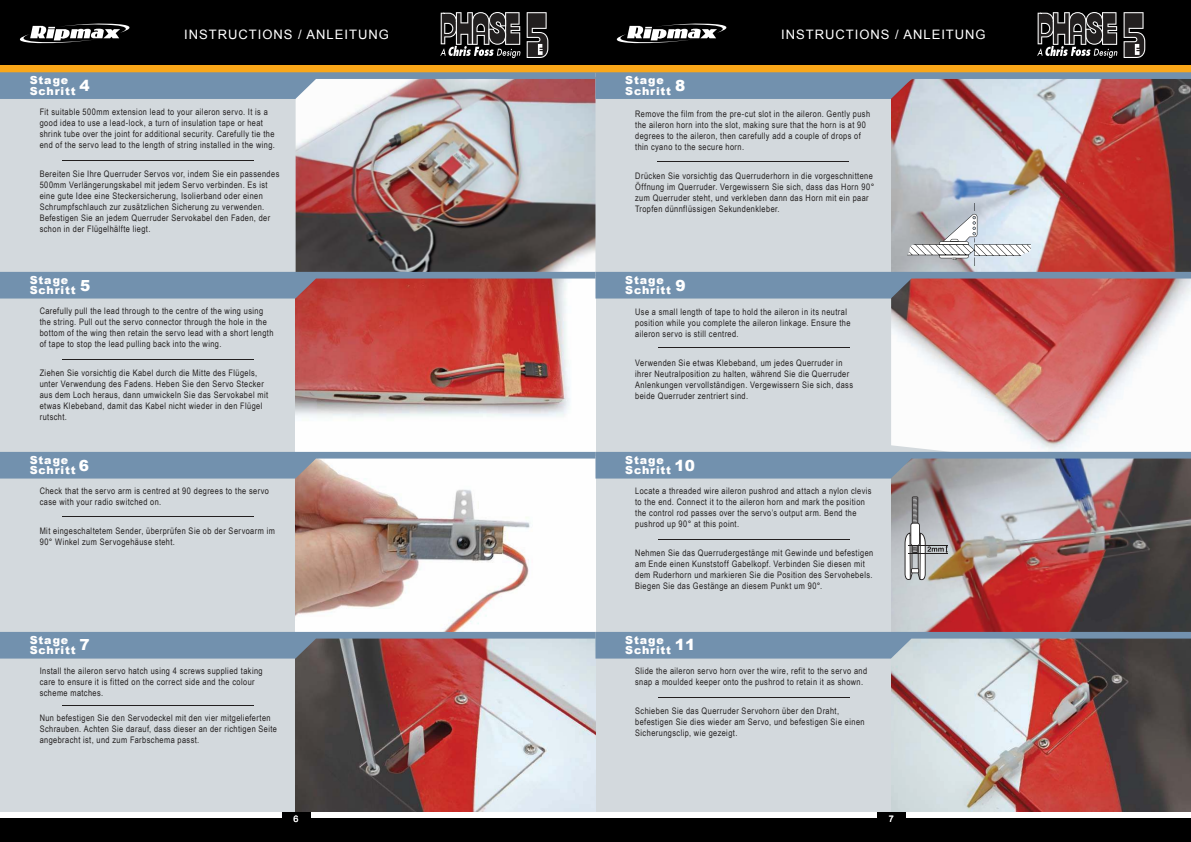
<style>
.page{position:relative;width:1191px;height:842px;background:#fff}
.page>*{position:absolute;margin:0;border:0;box-sizing:border-box;transform-origin:0 0}
.t1{font:13px "Arial";letter-spacing:.075em;color:#fff}
.t2{font:900 11.1px/10.2px "Arial";letter-spacing:.075em;color:#fff}
.t3{font:9px/11px "Arial Narrow";letter-spacing:.045em;color:#221f1f}
.t4{font:9px "Arial";color:#fff}
</style>
<div class="page">
<div style="left:0;top:0;width:1191px;height:66px;background:#000"></div>
<div style="left:0;top:818px;width:1191px;height:24px;background:#000"></div>
<div style="left:282px;top:812px;width:28px;height:14px;background:#000"></div>
<div style="left:877px;top:812px;width:28px;height:14px;background:#000"></div>
<div style="left:0;top:72px;width:1191px;height:740px;background:#d3d9dd"></div>
<img style="left:891px;top:99px;width:300px;height:173px">
<img style="left:891px;top:298px;width:300px;height:154px">
<img style="left:891px;top:478px;width:300px;height:154px">
<img style="left:891px;top:658px;width:300px;height:154px">
<img style="left:296px;top:658px;width:299px;height:154px">
<img style="left:296px;top:478px;width:299px;height:154px">
<img style="left:296px;top:99px;width:299px;height:353px">
<svg style="left:904px;top:496px;width:44px;height:85px"></svg>
<svg style="left:907px;top:203px;width:124px;height:62px;background:#c7ccd2"></svg>
<div style="left:0;top:65px;width:595px;height:7px;background:#faa719"></div>
<div style="left:595px;top:65px;width:596px;height:7px;background:#faa719"></div>
<svg style="left:0;top:72px;width:1191px;height:27px;background:#8f96a8"></svg>
<svg style="left:0;top:632px;width:1191px;height:26px;background:#828c9e"></svg>
<svg style="left:0;top:452px;width:1191px;height:26px;background:#8fa2b6"></svg>
<svg style="left:0;top:272px;width:1191px;height:26px;background:#91798a"></svg>
<svg style="left:19px;top:23px;width:111px;height:21px"></svg>
<svg style="left:616px;top:23px;width:111px;height:21px"></svg>
<svg style="left:440px;top:12px;width:80px;height:46px"></svg>
<svg style="left:526px;top:12px;width:22px;height:46px"></svg>
<svg style="left:1037px;top:12px;width:80px;height:46px"></svg>
<svg style="left:1123px;top:12px;width:22px;height:46px"></svg>
<hr style="left:62px;top:160px;width:192px;height:1px;background:#221f1f">
<hr style="left:657px;top:161px;width:192px;height:1px;background:#221f1f">
<hr style="left:658px;top:348px;width:192px;height:1px;background:#221f1f">
<hr style="left:658px;top:539px;width:192px;height:1px;background:#221f1f">
<hr style="left:658px;top:697px;width:192px;height:1px;background:#221f1f">
<hr style="left:62px;top:359px;width:192px;height:1px;background:#221f1f">
<hr style="left:62px;top:516px;width:192px;height:1px;background:#221f1f">
<hr style="left:62px;top:705px;width:192px;height:1px;background:#221f1f">
<p class="t2" style="left:30px;top:76px;width:62px">Stage<br>Schritt <sup>4</sup></p>
<h1 class="t1" style="left:184px;top:30px;width:206px">INSTRUCTIONS / ANLEITUNG</h1>
<h1 class="t1" style="left:781px;top:30px;width:206px">INSTRUCTIONS / ANLEITUNG</h1>
<p class="t2" style="left:625px;top:76px;width:62px">Stage<br>Schritt <sup>8</sup></p>
<p class="t3" style="left:40px;top:107px;width:237px">Fit suitable 500mm extension lead to your aileron servo. It is a good idea to use a lead-lock, a turn of insulation tape or heat shrink tube over the joint for additional security. Carefully tie the end of the servo lead to the length of string installed in the wing.</p>
<p class="t3" style="left:40px;top:169px;width:241px">Bereiten Sie Ihre Querruder Servos vor, indem Sie ein passendes 500mm Verlängerungskabel mit jedem Servo verbinden. Es ist eine gute Idee eine Steckersicherung, Isolierband oder einen Schrumpfschlauch zur zusätzlichen Sicherung zu verwenden.<br>Befestigen Sie an jedem Querruder Servokabel den Faden, der schon in der Flügelhälfte liegt.</p>
<p class="t2" style="left:30px;top:276px;width:62px">Stage<br>Schritt <sup>5</sup></p>
<p class="t3" style="left:40px;top:307px;width:235px">Carefully pull the lead through to the centre of the wing using the string. Pull out the servo connector through the hole in the bottom of the wing then retain the servo lead with a short length of tape to stop the lead pulling back into the wing.</p>
<p class="t3" style="left:40px;top:369px;width:230px">Ziehen Sie vorsichtig die Kabel durch die Mitte des Flügels, unter Verwendung des Fadens. Heben Sie den Servo Stecker aus dem Loch heraus, dann umwickeln Sie das Servokabel mit etwas Klebeband, damit das Kabel nicht wieder in den Flügel rutscht.</p>
<p class="t2" style="left:30px;top:456px;width:61px">Stage<br>Schritt <sup>6</sup></p>
<p class="t3" style="left:40px;top:486px;width:231px">Check that the servo arm is centred at 90 degrees to the servo case with your radio switched on.</p>
<p class="t3" style="left:40px;top:526px;width:237px">Mit eingeschaltetem Sender, überprüfen Sie ob der Servoarm im<br>90° Winkel zum Servogehäuse steht.</p>
<p class="t2" style="left:30px;top:636px;width:61px">Stage<br>Schritt <sup>7</sup></p>
<p class="t3" style="left:40px;top:666px;width:224px">Install the aileron servo hatch using 4 screws supplied taking care to ensure it is fitted on the correct side and the colour scheme matches.</p>
<p class="t3" style="left:40px;top:713px;width:239px">Nun befestigen Sie den Servodeckel mit den vier mitgelieferten<br>Schrauben. Achten Sie darauf, dass dieser an der richtigen Seite angebracht ist, und zum Farbschema passt.</p>
<p class="t3" style="left:635px;top:110px;width:236px">Remove the film from the pre-cut slot in the aileron. Gently push the aileron horn into the slot, making sure that the horn is at 90 degrees to the aileron, then carefully add a couple of drops of thin cyano to the secure horn.</p>
<p class="t3" style="left:635px;top:172px;width:240px">Drücken Sie vorsichtig das Querruderhorn in die vorgeschnittene Öffnung im Querruder. Vergewissern Sie sich, dass das Horn 90° zum Querruder steht, und verkleben dann das Horn mit ein paar Tropfen dünnflüssigen Sekundenkleber.</p>
<p class="t2" style="left:625px;top:276px;width:62px">Stage<br>Schritt <sup>9</sup></p>
<p class="t3" style="left:635px;top:307px;width:217px">Use a small length of tape to hold the aileron in its neutral position while you complete the aileron linkage. Ensure the aileron servo is still centred.</p>
<p class="t3" style="left:635px;top:358px;width:219px">Verwenden Sie etwas Klebeband, um jedes Querruder in ihrer Neutralposition zu halten, während Sie die Querruder Anlenkungen vervollständigen. Vergewissern Sie sich, dass beide Querruder zentriert sind.</p>
<p class="t2" style="left:625px;top:456px;width:71px">Stage<br>Schritt <sup>10</sup></p>
<p class="t3" style="left:635px;top:487px;width:238px">Locate a threaded wire aileron pushrod and attach a nylon clevis to the end. Connect it to the aileron horn and mark the position the control rod passes over the servo’s output arm. Bend the pushrod up 90° at this point.</p>
<p class="t3" style="left:635px;top:549px;width:240px">Nehmen Sie das Querrudergestänge mit Gewinde und befestigen am Ende einen Kunststoff Gabelkopf. Verbinden Sie diesen mit dem Ruderhorn und markieren Sie die Position des Servohebels.<br>Biegen Sie das Gestänge an diesem Punkt um 90°.</p>
<p class="t2" style="left:625px;top:636px;width:72px">Stage<br>Schritt <sup>11</sup></p>
<p class="t3" style="left:635px;top:666px;width:233px">Slide the aileron servo horn over the wire, refit to the servo and snap a moulded keeper onto the pushrod to retain it as shown.</p>
<p class="t3" style="left:635px;top:706px;width:231px">Schieben Sie das Querruder Servohorn über den Draht, befestigen Sie dies wieder am Servo, und befestigen Sie einen<br>Sicherungsclip, wie gezeigt.</p>
<p class="t4" style="left:294px;top:816px;width:7px">6</p>
<p class="t4" style="left:888px;top:816px;width:7px">7</p>
</div>
